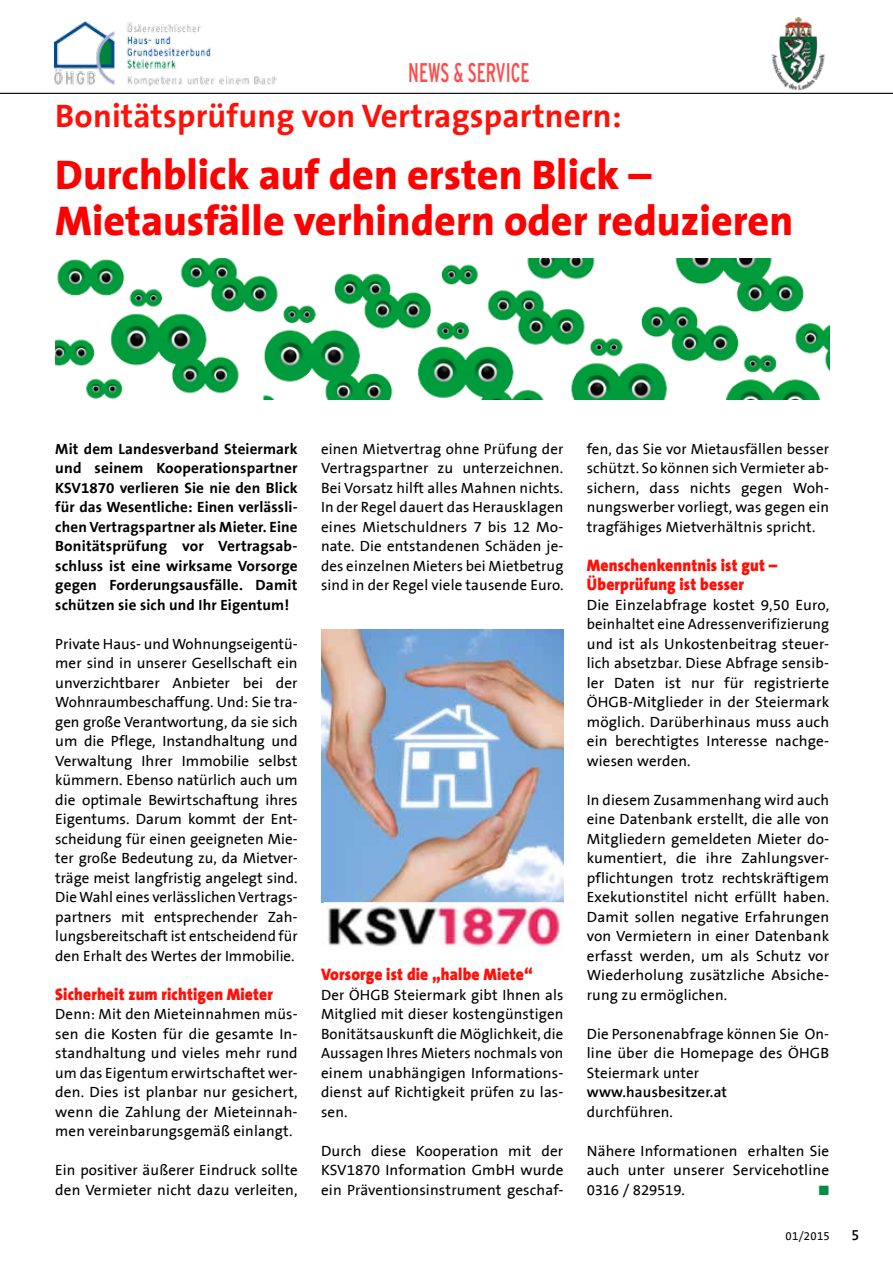
<style>
.page{position:relative;width:893px;height:1263px;background:#fff}
.page>*{position:absolute;margin:0;border:0;box-sizing:border-box;transform-origin:0 0}
.t1{font:800 42px/46.5px "The Sans";color:#f00}
.t2{font:700 33px "The Sans";letter-spacing:.005em;color:#ff1109}
.t3{font:condensed 27px "Interstate";color:#ff4b4a;scale:.75 1}
.t4{font:900 16.8px/19.5px "The Sans";letter-spacing:.01em;color:#ff1109;scale:.92 1}
.t5{font:15px/19.5px "The Sans";letter-spacing:.01em;color:#000;text-align:justify}
.t6{font:700 15px/19.5px "The Sans";letter-spacing:.01em;color:#000;text-align:justify}
.t7{font:600 15px "The Sans";letter-spacing:.01em;color:#000}
.t8{font:600 15px "The Sans";letter-spacing:.01em;color:#000;scale:.95 1}
.t9{font:13.5px "Zapf Dingbats ITC";color:#008d4a}
.t10{font:12px "The Sans";letter-spacing:.025em;color:#000;scale:.95 1}
</style>
<div class="page">
<img style="left:755px;top:17px;width:74px;height:76px">
<img style="left:55px;top:22px;width:221px;height:64px">
<hr style="left:0;top:93px;width:893px;height:1px;background:#000">
<img style="left:321px;top:629px;width:242px;height:318px">
<img style="left:55px;top:259px;width:774px;height:140px">
<h3 class="t3" style="left:408px;top:58px;width:163px">NEWS &amp; SERVICE</h3>
<h2 class="t2" style="left:55px;top:99px;width:568px">Bonitätsprüfung von Vertragspartnern:</h2>
<h1 class="t1" style="left:55px;top:152px;width:739px">Durchblick auf den ersten Blick –<br>Mietausfälle verhindern oder reduzieren</h1>
<p class="t6" style="left:55px;top:439px;width:244px">Mit dem Landesverband Steiermark und seinem Kooperationspartner KSV1870 verlieren Sie nie den Blick für das Wesentliche: Einen verlässli&shy;chen Vertragspartner als Mieter. Eine Bonitätsprüfung vor Vertragsab&shy;schluss ist eine wirksame Vorsorge gegen Forderungsausfälle. Damit schützen sie sich und Ihr Eigentum!</p>
<p class="t5" style="left:55px;top:634px;width:244px">Private Haus- und Wohnungseigentü&shy;mer sind in unserer Gesellschaft ein unverzichtbarer Anbieter bei der Wohnraumbeschaffung. Und: Sie tra&shy;gen große Verantwortung, da sie sich um die Pflege, Instandhaltung und Verwaltung Ihrer Immobilie selbst kümmern. Ebenso natürlich auch um die optimale Bewirtschaftung ihres Eigentums. Darum kommt der Ent&shy;scheidung für einen geeigneten Mie&shy;ter große Bedeutung zu, da Mietver&shy;träge meist langfristig angelegt sind.<br>Die Wahl eines verlässlichen Vertrags&shy;partners mit entsprechender Zah&shy;lungsbereitschaft ist entscheidend für den Erhalt des Wertes der Immobilie.</p>
<p class="t4" style="left:55px;top:985px;width:238px">Sicherheit zum richtigen Mieter</p>
<p class="t5" style="left:55px;top:1005px;width:244px">Denn: Mit den Mieteinnahmen müs&shy;sen die Kosten für die gesamte In&shy;standhaltung und vieles mehr rund um das Eigentum erwirtschaftet wer&shy;den. Dies ist planbar nur gesichert, wenn die Zahlung der Mieteinnah&shy;men vereinbarungsgemäß einlangt.</p>
<p class="t5" style="left:55px;top:1161px;width:244px">Ein positiver äußerer Eindruck sollte den Vermieter nicht dazu verleiten,</p>
<p class="t5" style="left:321px;top:439px;width:244px">einen Mietvertrag ohne Prüfung der Vertragspartner zu unterzeichnen.<br>Bei Vorsatz hilft alles Mahnen nichts.<br>In der Regel dauert das Herausklagen eines Mietschuldners 7 bis 12 Mo&shy;nate. Die entstandenen Schäden je&shy;des einzelnen Mieters bei Mietbetrug sind in der Regel viele tausende Euro.</p>
<p class="t4" style="left:321px;top:965px;width:232px">Vorsorge ist die „halbe Miete“</p>
<p class="t5" style="left:321px;top:985px;width:244px">Der ÖHGB Steiermark gibt Ihnen als Mitglied mit dieser kostengünstigen Bonitätsauskunft die Möglichkeit, die Aussagen Ihres Mieters nochmals von einem unabhängigen Informations&shy;dienst auf Richtigkeit prüfen zu las&shy;sen.</p>
<p class="t5" style="left:321px;top:1141px;width:244px">Durch diese Kooperation mit der KSV1870 Information GmbH wurde ein Präventionsinstrument geschaf-</p>
<p class="t5" style="left:587px;top:439px;width:244px">fen, das Sie vor Mietausfällen besser schützt. So können sich Vermieter ab&shy;sichern, dass nichts gegen Woh&shy;nungswerber vorliegt, was gegen ein tragfähiges Mietverhältnis spricht.</p>
<p class="t4" style="left:587px;top:556px;width:209px">Menschenkenntnis ist gut –<br>Überprüfung ist besser</p>
<p class="t5" style="left:587px;top:595px;width:244px">Die Einzelabfrage kostet 9,50 Euro, beinhaltet eine Adressenverifizierung und ist als Unkostenbeitrag steuer&shy;lich absetzbar. Diese Abfrage sensib&shy;ler Daten ist nur für registrierte ÖHGB-Mitglieder in der Steiermark möglich. Darüberhinaus muss auch ein berechtigtes Interesse nachge&shy;wiesen werden.</p>
<p class="t5" style="left:587px;top:790px;width:244px">In diesem Zusammenhang wird auch eine Datenbank erstellt, die alle von Mitgliedern gemeldeten Mieter do&shy;kumentiert, die ihre Zahlungsver&shy;pflichtungen trotz rechtskräftigem Exekutionstitel nicht erfüllt haben.<br>Damit sollen negative Erfahrungen von Vermietern in einer Datenbank erfasst werden, um als Schutz vor Wiederholung zusätzliche Absiche&shy;rung zu ermöglichen.</p>
<p class="t5" style="left:587px;top:1024px;width:244px">Die Personenabfrage können Sie On&shy;line über die Homepage des ÖHGB Steiermark unter</p>
<p class="t7" style="left:587px;top:1084px;width:142px">www.hausbesitzer.at</p>
<p class="t5" style="left:587px;top:1102px;width:88px">durchführen.</p>
<p class="t5" style="left:587px;top:1141px;width:244px">Nähere Informationen erhalten Sie auch unter unserer Servicehotline 0316 / 829519.</p>
<p class="t9" style="left:819px;top:1184px;width:12px">■</p>
<p class="t10" style="left:785px;top:1229px;width:48px">01/2015</p>
<p class="t8" style="left:851px;top:1227px;width:10px">5</p>
</div>
